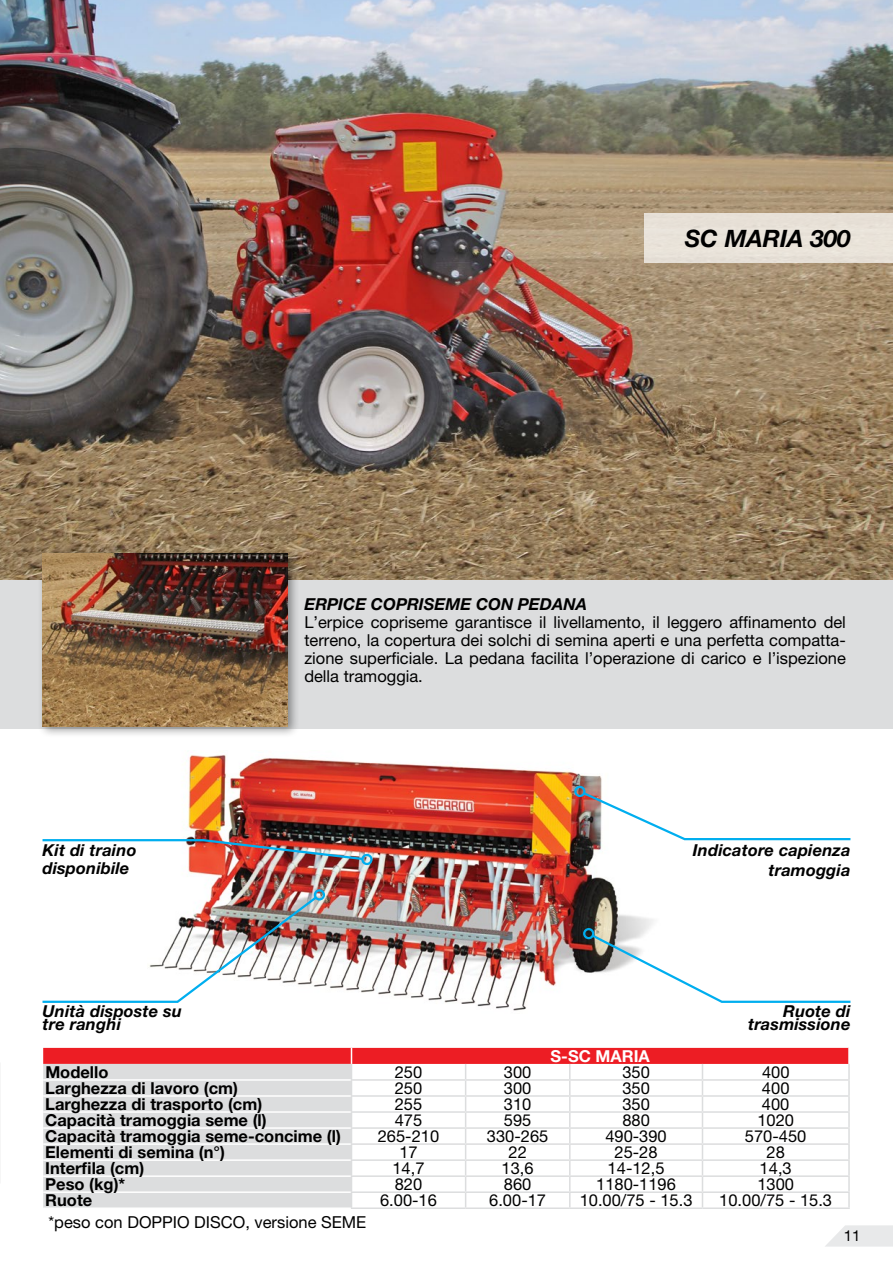
<style>
.page{position:relative;width:893px;height:1263px;background:#fff}
.page>*{position:absolute;margin:0;border:0;box-sizing:border-box;transform-origin:0 0}
.t1{font:italic 700 24px "Helvetica Neue LT Pro";color:#000}
.t2{font:16.5px/18px "Helvetica Neue LT Pro";color:#000;text-align:justify}
.t3{font:700 16.5px "Helvetica Neue LT Pro";color:#000}
.t4{font:italic 700 16.5px/13.5px "Helvetica Neue LT Pro";letter-spacing:.01em;color:#000}
.t5{font:700 16.5px "Helvetica Neue LT Pro";color:#fff}
.t6{font:15px "Helvetica Neue LT Pro";color:#000}
</style>
<div class="page">
<img style="left:0;top:0;width:893px;height:581px">
<div style="left:0;top:581px;width:893px;height:148px;background:#dcddde"></div>
<div style="left:644px;top:214px;width:249px;height:49px;background:#e8e2d8"></div>
<svg style="left:43px;top:1048px;width:807px;height:159px"></svg>
<hr style="left:351px;top:1207px;width:115px;height:2px;background:#dcddde">
<hr style="left:466px;top:1207px;width:104px;height:2px;background:#dcddde">
<hr style="left:570px;top:1207px;width:132px;height:2px;background:#dcddde">
<hr style="left:702px;top:1207px;width:148px;height:2px;background:#dcddde">
<hr style="left:43px;top:1079px;width:308px;height:2px;background:#fff">
<hr style="left:43px;top:1095px;width:308px;height:2px;background:#fff">
<hr style="left:43px;top:1111px;width:308px;height:2px;background:#fff">
<hr style="left:43px;top:1127px;width:308px;height:2px;background:#fff">
<hr style="left:43px;top:1143px;width:308px;height:2px;background:#fff">
<hr style="left:43px;top:1159px;width:308px;height:2px;background:#fff">
<hr style="left:43px;top:1175px;width:308px;height:2px;background:#fff">
<hr style="left:43px;top:1191px;width:308px;height:2px;background:#fff">
<img style="left:187px;top:755px;width:467px;height:256px">
<img style="left:42px;top:894px;width:277px;height:110px">
<div style="left:314px;top:889px;width:11px;height:11px;border:2px solid #00aeef;border-radius:50%"></div>
<svg style="left:590px;top:933px;width:261px;height:71px"></svg>
<div style="left:583px;top:928px;width:11px;height:11px;border:2px solid #00aeef;border-radius:50%"></div>
<svg style="left:581px;top:790px;width:270px;height:51px"></svg>
<div style="left:574px;top:786px;width:11px;height:11px;border:2px solid #00aeef;border-radius:50%"></div>
<img style="left:42px;top:838px;width:323px;height:23px">
<div style="left:361px;top:854px;width:12px;height:11px;border:2px solid #00aeef;border-radius:50%"></div>
<div style="left:37px;top:548px;width:262px;height:190px;background:#000;opacity:.4"></div>
<img style="left:43px;top:553px;width:245px;height:173px">
<svg style="left:826px;top:1225px;width:67px;height:21px"></svg>
<h1 class="t1" style="left:685px;top:223px;width:167px">SC MARIA 300</h1>
<p class="t4" style="left:304px;top:596px;width:284px">ERPICE COPRISEME CON PEDANA</p>
<p class="t2" style="left:304px;top:612px;width:543px">L’erpice copriseme garantisce il livellamento, il leggero affinamento del terreno, la copertura dei solchi di semina aperti e una perfetta compatta&shy;zione superficiale. La pedana facilita l’operazione di carico e l’ispezione della tramoggia.</p>
<p class="t4" style="left:43px;top:841px;width:95px;line-height:17.7px">Kit di traino disponibile</p>
<p class="t4" style="left:693px;top:840px;width:159px;line-height:19.8px;text-align:right">Indicatore capienza tramoggia</p>
<p class="t4" style="left:43px;top:1004px;width:141px">Unità disposte su tre ranghi</p>
<p class="t4" style="left:748px;top:1004px;width:104px;text-align:right">Ruote di trasmissione</p>
<p class="t5" style="left:551px;top:1046px;width:101px">S-SC MARIA</p>
<p class="t3" style="left:45px;top:1062px;width:65px">Modello</p>
<p class="t2" style="left:395px;top:1063px;width:29px">250</p>
<p class="t2" style="left:504px;top:1063px;width:29px">300</p>
<p class="t2" style="left:622px;top:1063px;width:29px">350</p>
<p class="t2" style="left:762px;top:1063px;width:29px">400</p>
<p class="t3" style="left:45px;top:1078px;width:194px">Larghezza di lavoro (cm)</p>
<p class="t2" style="left:395px;top:1079px;width:29px">250</p>
<p class="t2" style="left:504px;top:1079px;width:29px">300</p>
<p class="t2" style="left:622px;top:1079px;width:29px">350</p>
<p class="t2" style="left:762px;top:1079px;width:29px">400</p>
<p class="t3" style="left:45px;top:1094px;width:218px">Larghezza di trasporto (cm)</p>
<p class="t2" style="left:395px;top:1095px;width:29px">255</p>
<p class="t2" style="left:504px;top:1095px;width:29px">310</p>
<p class="t2" style="left:622px;top:1095px;width:29px">350</p>
<p class="t2" style="left:762px;top:1095px;width:29px">400</p>
<p class="t3" style="left:45px;top:1110px;width:223px">Capacità tramoggia seme (l)</p>
<p class="t2" style="left:395px;top:1111px;width:29px">475</p>
<p class="t2" style="left:504px;top:1111px;width:29px">595</p>
<p class="t2" style="left:622px;top:1111px;width:29px">880</p>
<p class="t2" style="left:757px;top:1111px;width:38px">1020</p>
<p class="t3" style="left:45px;top:1126px;width:297px">Capacità tramoggia seme-concime (l)</p>
<p class="t2" style="left:378px;top:1127px;width:63px">265-210</p>
<p class="t2" style="left:487px;top:1127px;width:63px">330-265</p>
<p class="t2" style="left:605px;top:1127px;width:63px">490-390</p>
<p class="t2" style="left:745px;top:1127px;width:63px">570-450</p>
<p class="t3" style="left:45px;top:1142px;width:181px">Elementi di semina (n°)</p>
<p class="t2" style="left:399px;top:1143px;width:20px">17</p>
<p class="t2" style="left:508px;top:1143px;width:20px">22</p>
<p class="t2" style="left:614px;top:1143px;width:45px">25-28</p>
<p class="t2" style="left:766px;top:1143px;width:20px">28</p>
<p class="t3" style="left:45px;top:1158px;width:100px">Interfila (cm)</p>
<p class="t2" style="left:392px;top:1159px;width:34px">14,7</p>
<p class="t2" style="left:502px;top:1159px;width:34px">13,6</p>
<p class="t2" style="left:608px;top:1159px;width:58px">14-12,5</p>
<p class="t2" style="left:760px;top:1159px;width:34px">14,3</p>
<p class="t3" style="left:45px;top:1174px;width:82px">Peso (kg)*</p>
<p class="t2" style="left:395px;top:1175px;width:29px">820</p>
<p class="t2" style="left:504px;top:1175px;width:29px">860</p>
<p class="t2" style="left:596px;top:1175px;width:81px">1180-1196</p>
<p class="t2" style="left:757px;top:1175px;width:38px">1300</p>
<p class="t3" style="left:45px;top:1190px;width:49px">Ruote</p>
<p class="t2" style="left:380px;top:1191px;width:58px">6.00-16</p>
<p class="t2" style="left:489px;top:1191px;width:58px">6.00-17</p>
<p class="t2" style="left:580px;top:1191px;width:114px">10.00/75 - 15.3</p>
<p class="t2" style="left:719px;top:1191px;width:114px">10.00/75 - 15.3</p>
<p class="t2" style="left:49px;top:1213px;width:319px">*peso con DOPPIO DISCO, versione SEME</p>
<p class="t6" style="left:844px;top:1227px;width:18px">11</p>
</div>
